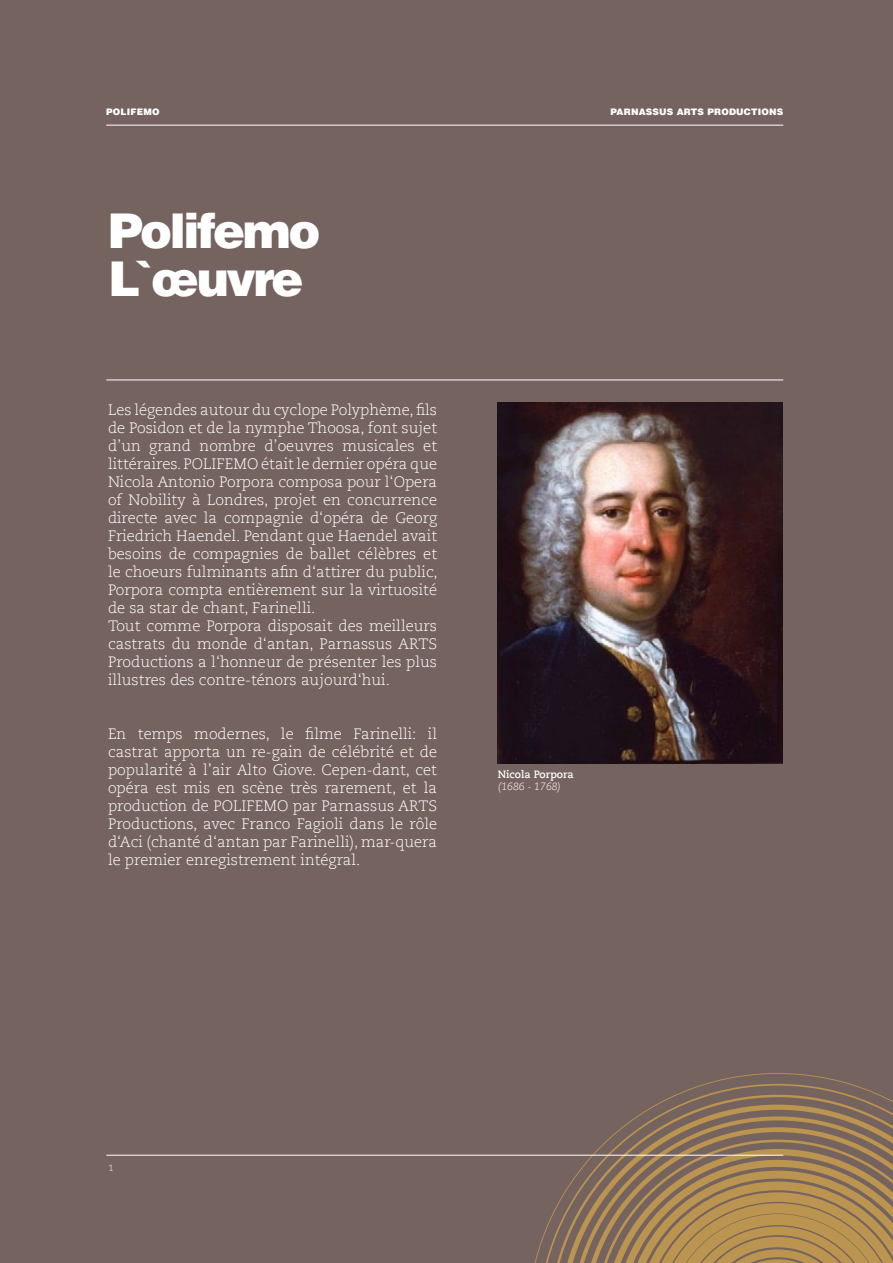
<style>
.page{position:relative;width:893px;height:1263px;background:#75635f}
.page>*{position:absolute;margin:0;border:0;box-sizing:border-box;transform-origin:0 0}
.t1{font:900 48px/48px "Helvetica";letter-spacing:-.05em;color:#fff}
.t2{font:300 15px/18px "PMN Caecilia";color:#fff}
.t3{font:700 10.5px "PMN Caecilia";color:#fff}
.t4{font:italic 300 10.5px "PMN Caecilia";color:#fff}
.t5{font:900 9px "Helvetica";letter-spacing:.02em;color:#fff}
.t6{font:300 9px "PMN Caecilia";color:#fff}
</style>
<div class="page">
<svg style="left:527px;top:1073px;width:365px;height:190px"></svg>
<hr style="left:106px;top:125px;width:677px;height:1px;background:#fff">
<hr style="left:106px;top:380px;width:677px;height:1px;background:#fff">
<hr style="left:106px;top:1155px;width:677px;height:1px;background:#fff">
<img style="left:498px;top:403px;width:284px;height:361px">
<p class="t5" style="left:106px;top:106px;width:55px">POLIFEMO</p>
<p class="t5" style="left:611px;top:106px;width:174px">PARNASSUS ARTS PRODUCTIONS</p>
<h1 class="t1" style="left:108px;top:206px;width:214px">Polifemo<br>L`œuvre</h1>
<p class="t2" style="left:108px;top:401px;width:331px">Les légendes autour du cyclope Polyphème, fils de Posidon et de la nymphe Thoosa, font sujet d’un grand nombre d’oeuvres musicales et littéraires. POLIFEMO était le dernier opéra que Nicola Antonio Porpora composa pour l‘Opera of Nobility à Londres, projet en concurrence directe avec la compagnie d‘opéra de Georg Friedrich Haendel. Pendant que Haendel avait besoins de compagnies de ballet célèbres et le choeurs fulminants afin d‘attirer du public, Porpora compta entièrement sur la virtuosité de sa star de chant, Farinelli.<br>Tout comme Porpora disposait des meilleurs castrats du monde d‘antan, Parnassus ARTS Productions a l‘honneur de présenter les plus illustres des contre-ténors aujourd‘hui.</p>
<p class="t2" style="left:108px;top:725px;width:331px;text-align:justify">En temps modernes, le filme Farinelli: il castrat apporta un re-gain de célébrité et de popularité à l’air Alto Giove. Cepen-dant, cet opéra est mis en scène très rarement, et la production de POLIFEMO par Parnassus ARTS Productions, avec Franco Fagioli dans le rôle d‘Aci (chanté d‘antan par Farinelli), mar-quera le premier enregistrement intégral.</p>
<p class="t3" style="left:498px;top:768px;width:77px">Nicola Porpora</p>
<p class="t4" style="left:498px;top:781px;width:65px">(1686 - 1768)</p>
<p class="t6" style="left:108px;top:1163px;width:7px">1</p>
</div>
